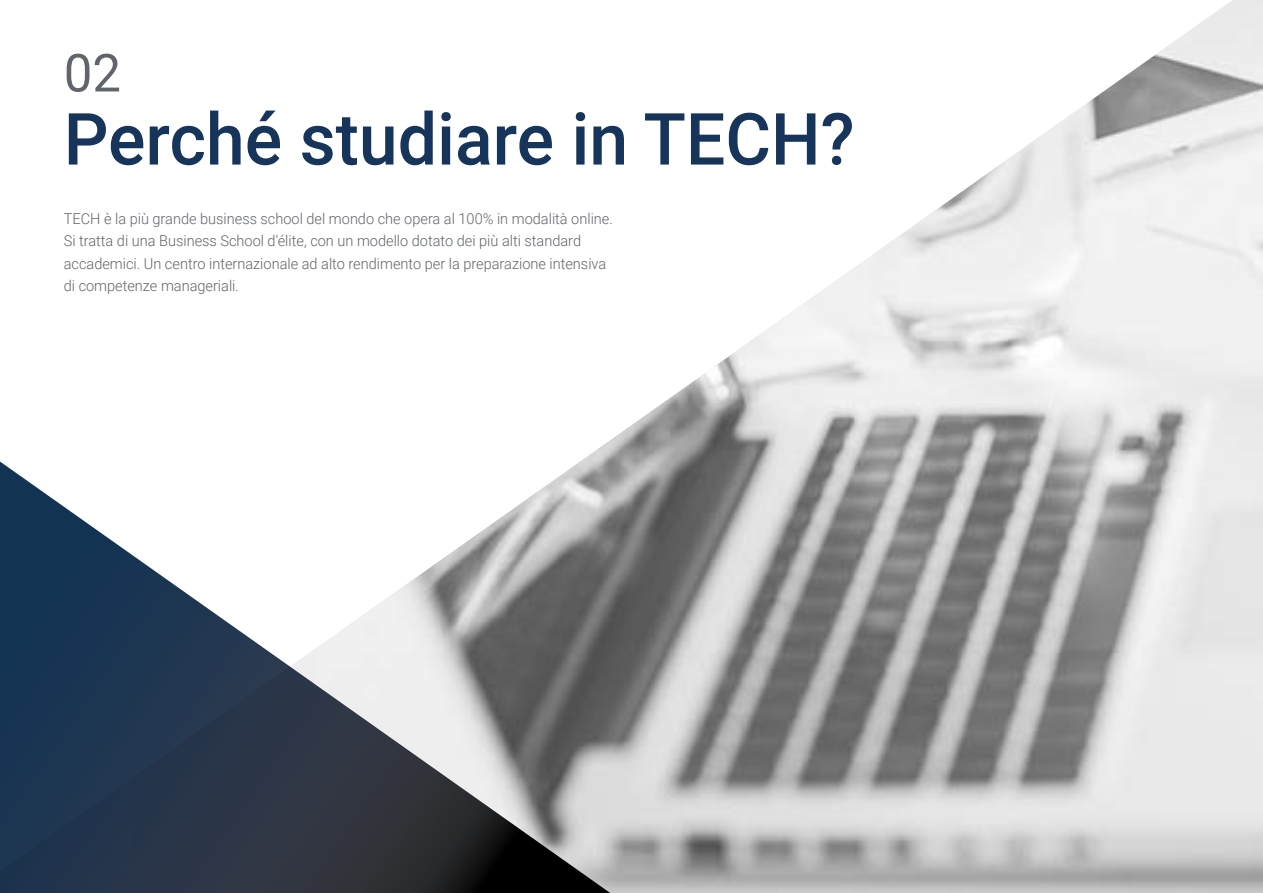
<style>
.page{position:relative;width:1263px;height:893px;background:#fff}
.page>*{position:absolute;margin:0;border:0;box-sizing:border-box;transform-origin:0 0}
.t1{font:500 72px "Roboto";color:#17355b}
.t2{font:52.5px "Roboto";color:#61646a}
.t3{font:300 15px/22.5px "Roboto";color:#61646a}
</style>
<div class="page">
<img style="left:602px;top:0;width:661px;height:893px">
<svg style="left:0;top:446px;width:640px;height:447px"></svg>
<h2 class="t2" style="left:64px;top:36px;width:59px">02</h2>
<h1 class="t1" style="left:64px;top:89px;width:792px">Perché studiare in TECH?</h1>
<p class="t3" style="left:64px;top:207px;width:551px">TECH è la più grande business school del mondo che opera al 100% in modalità online.<br>Si tratta di una Business School d'élite, con un modello dotato dei più alti standard accademici. Un centro internazionale ad alto rendimento per la preparazione intensiva di competenze manageriali.</p>
</div>
